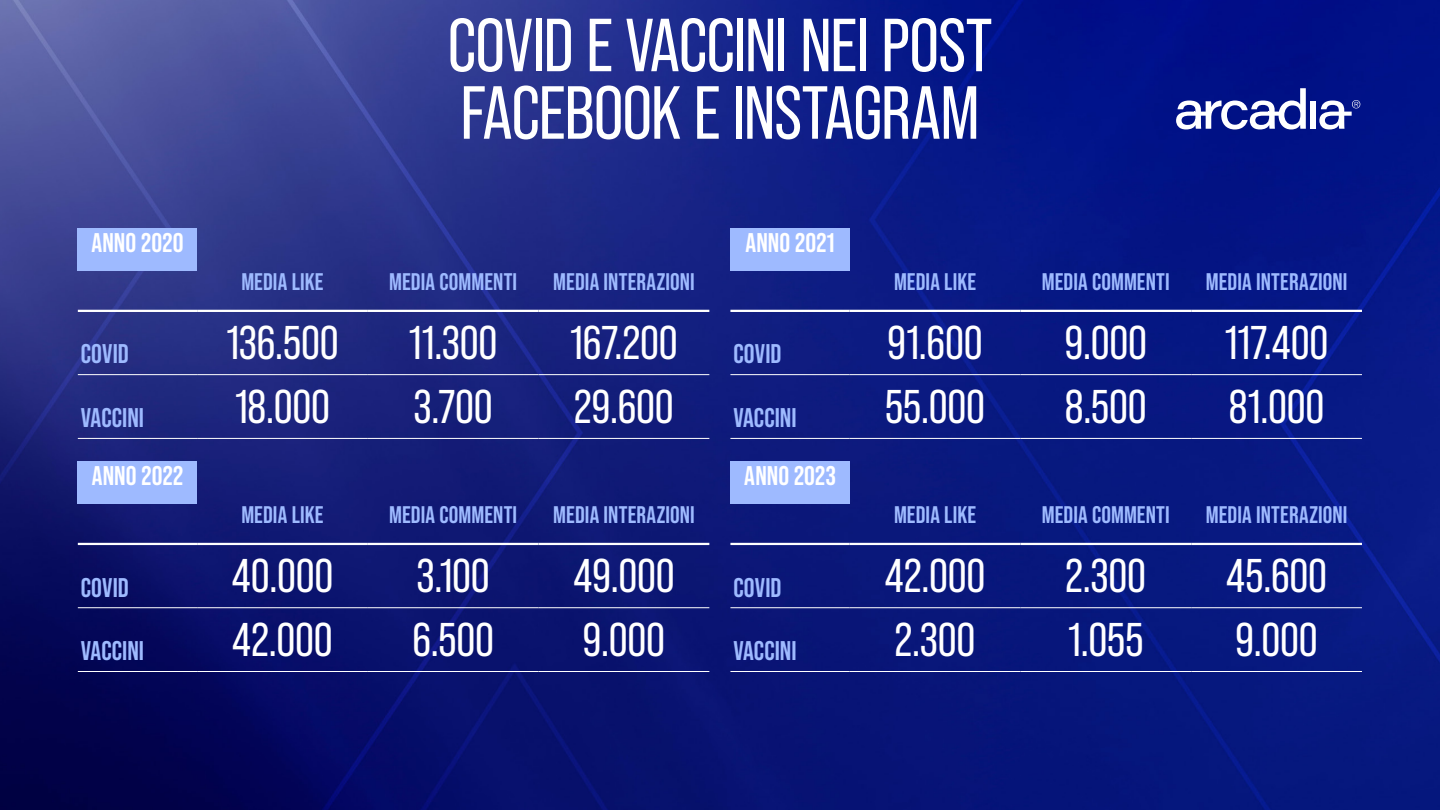
<style>
.page{position:relative;width:1440px;height:810px;background:#fff}
.page>*{position:absolute;margin:0;border:0;box-sizing:border-box;transform-origin:0 0}
.t1{font:75px/67.5px "Bebas Neue Pro";letter-spacing:-.015em;color:#fff}
.t2{font:47.25px "Bebas Neue Pro";letter-spacing:-.005em;color:#fff}
.t3{font:700 27px "Bebas Neue Pro";letter-spacing:.005em;color:#9ebaff}
.t4{font:700 27px "Bebas Neue Pro";letter-spacing:.01em;color:#fff}
.t5{font:700 24px "Bebas Neue Pro";letter-spacing:.01em;color:#9ebaff}
</style>
<div class="page">
<img style="left:0;top:0;width:1440px;height:810px">
<div style="left:78px;top:228px;width:119px;height:42px;background:#9ebaff"></div>
<hr style="left:78px;top:374px;width:119px;height:1px;background:#fff">
<hr style="left:197px;top:374px;width:171px;height:1px;background:#fff">
<hr style="left:368px;top:374px;width:171px;height:1px;background:#fff">
<hr style="left:539px;top:374px;width:170px;height:1px;background:#fff">
<hr style="left:78px;top:438px;width:119px;height:1px;background:#fff">
<hr style="left:197px;top:438px;width:171px;height:1px;background:#fff">
<hr style="left:368px;top:438px;width:171px;height:1px;background:#fff">
<hr style="left:539px;top:438px;width:170px;height:1px;background:#fff">
<hr style="left:78px;top:310px;width:119px;height:2px;background:#fff">
<hr style="left:197px;top:310px;width:171px;height:2px;background:#fff">
<hr style="left:368px;top:310px;width:171px;height:2px;background:#fff">
<hr style="left:539px;top:310px;width:170px;height:2px;background:#fff">
<div style="left:78px;top:461px;width:119px;height:43px;background:#9ebaff"></div>
<hr style="left:78px;top:607px;width:119px;height:1px;background:#fff">
<hr style="left:197px;top:607px;width:171px;height:1px;background:#fff">
<hr style="left:368px;top:607px;width:171px;height:1px;background:#fff">
<hr style="left:539px;top:607px;width:170px;height:1px;background:#fff">
<hr style="left:78px;top:671px;width:119px;height:1px;background:#fff">
<hr style="left:197px;top:671px;width:171px;height:1px;background:#fff">
<hr style="left:368px;top:671px;width:171px;height:1px;background:#fff">
<hr style="left:539px;top:671px;width:170px;height:1px;background:#fff">
<hr style="left:78px;top:543px;width:119px;height:2px;background:#fff">
<hr style="left:197px;top:543px;width:171px;height:2px;background:#fff">
<hr style="left:368px;top:543px;width:171px;height:2px;background:#fff">
<hr style="left:539px;top:543px;width:170px;height:2px;background:#fff">
<div style="left:730px;top:228px;width:120px;height:42px;background:#9ebaff"></div>
<hr style="left:730px;top:374px;width:120px;height:1px;background:#fff">
<hr style="left:850px;top:374px;width:170px;height:1px;background:#fff">
<hr style="left:1020px;top:374px;width:171px;height:1px;background:#fff">
<hr style="left:1191px;top:374px;width:171px;height:1px;background:#fff">
<hr style="left:730px;top:438px;width:120px;height:1px;background:#fff">
<hr style="left:850px;top:438px;width:170px;height:1px;background:#fff">
<hr style="left:1020px;top:438px;width:171px;height:1px;background:#fff">
<hr style="left:1191px;top:438px;width:171px;height:1px;background:#fff">
<hr style="left:730px;top:310px;width:120px;height:2px;background:#fff">
<hr style="left:850px;top:310px;width:170px;height:2px;background:#fff">
<hr style="left:1020px;top:310px;width:171px;height:2px;background:#fff">
<hr style="left:1191px;top:310px;width:171px;height:2px;background:#fff">
<div style="left:730px;top:461px;width:120px;height:43px;background:#9ebaff"></div>
<hr style="left:730px;top:607px;width:120px;height:1px;background:#fff">
<hr style="left:850px;top:607px;width:170px;height:1px;background:#fff">
<hr style="left:1020px;top:607px;width:171px;height:1px;background:#fff">
<hr style="left:1191px;top:607px;width:171px;height:1px;background:#fff">
<hr style="left:730px;top:671px;width:120px;height:1px;background:#fff">
<hr style="left:850px;top:671px;width:170px;height:1px;background:#fff">
<hr style="left:1020px;top:671px;width:171px;height:1px;background:#fff">
<hr style="left:1191px;top:671px;width:171px;height:1px;background:#fff">
<hr style="left:730px;top:543px;width:120px;height:2px;background:#fff">
<hr style="left:850px;top:543px;width:170px;height:2px;background:#fff">
<hr style="left:1020px;top:543px;width:171px;height:2px;background:#fff">
<hr style="left:1191px;top:543px;width:171px;height:2px;background:#fff">
<svg style="left:1176px;top:82px;width:186px;height:47px"></svg>
<h1 class="t1" style="left:448px;top:11px;width:546px">COVID E VACCINI NEI POST<br>FACEBOOK E INSTAGRAM</h1>
<p class="t4" style="left:91px;top:227px;width:94px">ANNO 2020</p>
<p class="t4" style="left:745px;top:227px;width:91px">ANNO 2021</p>
<p class="t5" style="left:241px;top:268px;width:84px">MEDIA LIKE</p>
<p class="t5" style="left:389px;top:268px;width:130px">MEDIA COMMENTI</p>
<p class="t5" style="left:553px;top:268px;width:143px">MEDIA INTERAZIONI</p>
<p class="t5" style="left:894px;top:268px;width:84px">MEDIA LIKE</p>
<p class="t5" style="left:1042px;top:268px;width:130px">MEDIA COMMENTI</p>
<p class="t5" style="left:1206px;top:268px;width:143px">MEDIA INTERAZIONI</p>
<p class="t3" style="left:81px;top:339px;width:50px">COVID</p>
<h2 class="t2" style="left:226px;top:316px;width:114px">136.500</h2>
<h2 class="t2" style="left:409px;top:316px;width:90px">11.300</h2>
<h2 class="t2" style="left:570px;top:316px;width:109px">167.200</h2>
<p class="t3" style="left:733px;top:339px;width:50px">COVID</p>
<h2 class="t2" style="left:888px;top:316px;width:96px">91.600</h2>
<h2 class="t2" style="left:1065px;top:316px;width:84px">9.000</h2>
<h2 class="t2" style="left:1225px;top:316px;width:105px">117.400</h2>
<p class="t3" style="left:81px;top:402px;width:65px">VACCINI</p>
<h2 class="t2" style="left:235px;top:380px;width:97px">18.000</h2>
<h2 class="t2" style="left:414px;top:380px;width:81px">3.700</h2>
<h2 class="t2" style="left:574px;top:380px;width:101px">29.600</h2>
<p class="t3" style="left:733px;top:402px;width:65px">VACCINI</p>
<h2 class="t2" style="left:885px;top:380px;width:101px">55.000</h2>
<h2 class="t2" style="left:1065px;top:380px;width:83px">8.500</h2>
<h2 class="t2" style="left:1229px;top:380px;width:97px">81.000</h2>
<p class="t4" style="left:92px;top:460px;width:93px">ANNO 2022</p>
<p class="t4" style="left:744px;top:460px;width:93px">ANNO 2023</p>
<p class="t5" style="left:241px;top:501px;width:84px">MEDIA LIKE</p>
<p class="t5" style="left:389px;top:501px;width:130px">MEDIA COMMENTI</p>
<p class="t5" style="left:553px;top:501px;width:143px">MEDIA INTERAZIONI</p>
<p class="t5" style="left:894px;top:501px;width:84px">MEDIA LIKE</p>
<p class="t5" style="left:1042px;top:501px;width:130px">MEDIA COMMENTI</p>
<p class="t5" style="left:1206px;top:501px;width:143px">MEDIA INTERAZIONI</p>
<p class="t3" style="left:81px;top:572px;width:50px">COVID</p>
<h2 class="t2" style="left:232px;top:549px;width:103px">40.000</h2>
<h2 class="t2" style="left:417px;top:549px;width:74px">3.100</h2>
<h2 class="t2" style="left:573px;top:549px;width:103px">49.000</h2>
<p class="t3" style="left:733px;top:572px;width:50px">COVID</p>
<h2 class="t2" style="left:885px;top:549px;width:102px">42.000</h2>
<h2 class="t2" style="left:1066px;top:549px;width:82px">2.300</h2>
<h2 class="t2" style="left:1226px;top:549px;width:102px">45.600</h2>
<p class="t3" style="left:81px;top:636px;width:65px">VACCINI</p>
<h2 class="t2" style="left:232px;top:613px;width:102px">42.000</h2>
<h2 class="t2" style="left:412px;top:613px;width:83px">6.500</h2>
<h2 class="t2" style="left:583px;top:613px;width:84px">9.000</h2>
<p class="t3" style="left:733px;top:636px;width:65px">VACCINI</p>
<h2 class="t2" style="left:895px;top:613px;width:82px">2.300</h2>
<h2 class="t2" style="left:1068px;top:613px;width:77px">1.055</h2>
<h2 class="t2" style="left:1236px;top:613px;width:84px">9.000</h2>
</div>
